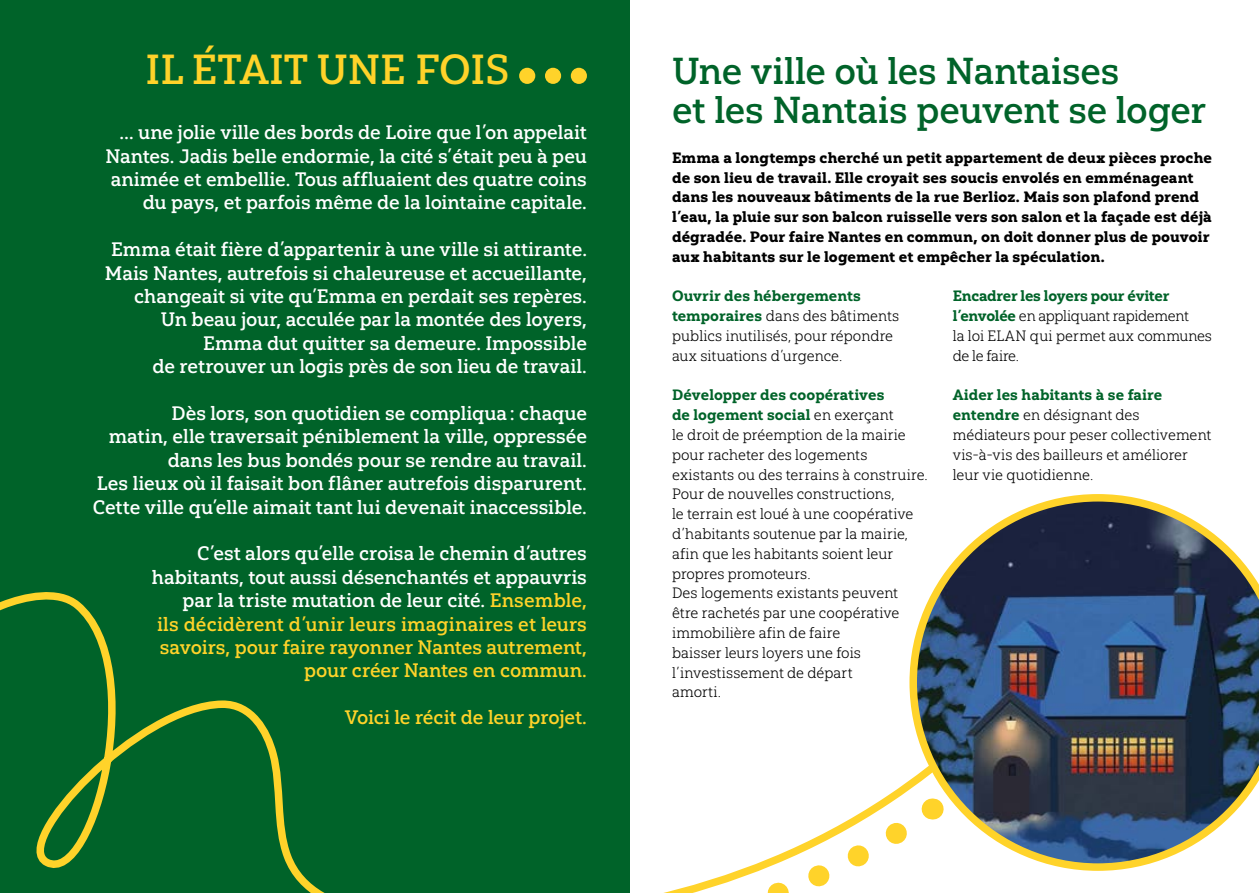
<style>
.page{position:relative;width:1259px;height:893px;background:#fff}
.page>*{position:absolute;margin:0;border:0;box-sizing:border-box;transform-origin:0 0}
.t1{font:42px "Yorkten Slab Nor Med";color:#ffd32a}
.t2{font:37.5px/39.6px "Yorkten Slab Nor Med";letter-spacing:-.005em;color:#006329}
.t3{font:19.5px/23.4px "Yorkten Slab Nor Med";letter-spacing:-.005em;color:#fff;text-align:right}
.t4{font:19.5px/23.4px "Yorkten Slab Nor Med";color:#ffd32a;text-align:right}
.t5{font:15px/19.8px "Yorkten Slab Nor Lig";letter-spacing:.005em;color:#000}
.t6{font:15px/19.8px "Yorkten Slab Nor Bla";color:#000}
.t7{font:15px/19.8px "Yorkten Slab Nor Ex B";color:#006329}
.t8{font:15px "Yorkten Slab Nor Ex B";letter-spacing:-.02em;color:#006329}
.s1{color:#fff}
.s2{font-family:"Yorkten Slab Nor Ex B";color:#006329}
.s3{font-family:"Yorkten Slab Nor Lig";color:#000}
</style>
<div class="page">
<div style="left:0;top:0;width:629px;height:893px;background:#006329"></div>
<svg style="left:0;top:587px;width:909px;height:306px"></svg>
<svg style="left:710px;top:792px;width:199px;height:101px"></svg>
<div style="left:519px;top:68px;width:16px;height:16px;background:#ffd32a;border-radius:50%"></div>
<div style="left:545px;top:68px;width:16px;height:16px;background:#ffd32a;border-radius:50%"></div>
<div style="left:571px;top:68px;width:16px;height:16px;background:#ffd32a;border-radius:50%"></div>
<img style="left:909px;top:494px;width:350px;height:377px">
<h1 class="t1" style="left:145px;top:44px;width:365px">IL ÉTAIT UNE FOIS</h1>
<p class="t3" style="left:105px;top:121px;width:483px">… une jolie ville des bords de Loire que l’on appelait Nantes. Jadis belle endormie, la cité s’était peu à peu animée et embellie. Tous affluaient des quatre coins du pays, et parfois même de la lointaine capitale.</p>
<p class="t3" style="left:105px;top:238px;width:483px">Emma était fière d’appartenir à une ville si attirante.<br>Mais Nantes, autrefois si chaleureuse et accueillante, changeait si vite qu’Emma en perdait ses repères.<br>Un beau jour, acculée par la montée des loyers, Emma dut quitter sa demeure. Impossible<br>de retrouver un logis près de son lieu de travail.</p>
<p class="t3" style="left:93px;top:401px;width:495px">Dès lors, son quotidien se compliqua : chaque<br>matin, elle traversait péniblement la ville, oppressée dans les bus bondés pour se rendre au travail.<br>Les lieux où il faisait bon flâner autrefois disparurent.<br>Cette ville qu’elle aimait tant lui devenait inaccessible.</p>
<p class="t4" style="left:152px;top:542px;width:436px"><span class="s1">C’est alors qu’elle croisa le chemin d’autres habitants, tout aussi désenchantés et appauvris par la triste mutation de leur cité.</span> Ensemble,<br>ils décidèrent d’unir leurs imaginaires et leurs savoirs, pour faire rayonner Nantes autrement, pour créer Nantes en commun.</p>
<p class="t4" style="left:345px;top:706px;width:244px">Voici le récit de leur projet.</p>
<h2 class="t2" style="left:672px;top:51px;width:535px">Une ville où les Nantaises<br>et les Nantais peuvent se loger</h2>
<p class="t6" style="left:672px;top:147px;width:541px">Emma a longtemps cherché un petit appartement de deux pièces proche de son lieu de travail. Elle croyait ses soucis envolés en emménageant dans les nouveaux bâtiments de la rue Berlioz. Mais son plafond prend l’eau, la pluie sur son balcon ruisselle vers son salon et la façade est déjà dégradée. Pour faire Nantes en commun, on doit donner plus de pouvoir aux habitants sur le logement et empêcher la spéculation.</p>
<p class="t8" style="left:952px;top:287px;width:218px">Encadrer les loyers pour éviter</p>
<p class="t5" style="left:952px;top:306px;width:260px"><span class="s2">l’envolée</span> en appliquant rapidement<br>la loi ELAN qui permet aux communes de le faire.</p>
<p class="t7" style="left:952px;top:385px;width:211px">Aider les habitants à se faire</p>
<p class="t5" style="left:952px;top:405px;width:260px"><span class="s2">entendre</span> en désignant des médiateurs pour peser collectivement vis-à-vis des bailleurs et améliorer leur vie quotidienne.</p>
<p class="t7" style="left:672px;top:286px;width:190px">Ouvrir des hébergements</p>
<p class="t5" style="left:672px;top:306px;width:229px"><span class="s2">temporaires</span> dans des bâtiments publics inutilisés, pour répondre aux situations d’urgence.</p>
<p class="t7" style="left:672px;top:385px;width:223px">Développer des coopératives de logement social <span class="s3">en exerçant</span></p>
<p class="t5" style="left:672px;top:425px;width:257px">le droit de préemption de la mairie pour racheter des logements existants ou des terrains à construire.<br>Pour de nouvelles constructions,<br>le terrain est loué à une coopérative d’habitants soutenue par la mairie, afin que les habitants soient leur propres promoteurs.<br>Des logements existants peuvent être rachetés par une coopérative immobilière afin de faire<br>baisser leurs loyers une fois l’investissement de départ<br>amorti.</p>
</div>
